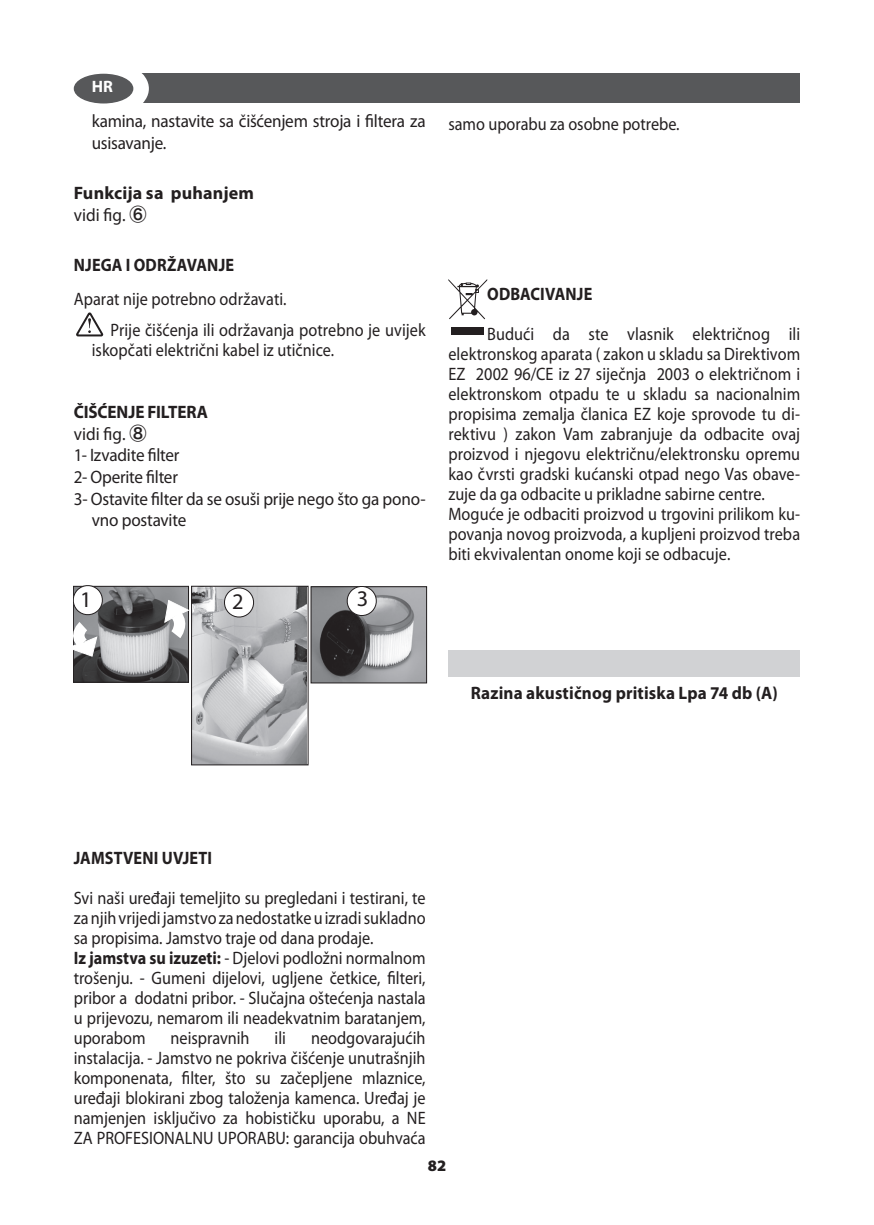
<style>
.page{position:relative;width:874px;height:1225px;background:#fff}
.page>*{position:absolute;margin:0;border:0;box-sizing:border-box;transform-origin:0 0}
.t1{font:italic 700 22.4px "Helvetica LT Std";color:#231f20}
.t2{font:18px/20px "Myriad Pro";color:#231f20;scale:.9 1}
.t3{font:18px/21.6px "Myriad Pro";color:#231f20;scale:.95 1}
.t4{font:700 18px "Myriad Pro";letter-spacing:.01em;color:#231f20;scale:.9 1}
.t5{font:700 18px "Myriad Pro";letter-spacing:.01em;color:#231f20;scale:.95 1}
.t6{font:700 18px/21.6px "Myriad Pro";letter-spacing:.01em;color:#231f20}
.t7{font:700 18px "Myriad Pro";letter-spacing:-.01em;color:#231f20;scale:.95 1}
.t8{font:700 16.4px "Myriad Pro";color:#fff}
.t9{font:900 16px "Myriad Pro";color:#231f20}
.s1{font-weight:400}
.s2{font-family:"Hira Kaku Pro W6";font-weight:400}
.s3{font-family:"Hira Kaku Pro W6"}
.s4{font-weight:700}
</style>
<div class="page">
<div style="left:133px;top:74px;width:666px;height:29px;background:#57585a"></div>
<div style="left:62px;top:60px;width:87px;height:57px;background:#fff;border-radius:50%"></div>
<svg style="left:76px;top:312px;width:28px;height:25px"></svg>
<img style="left:312px;top:588px;width:113px;height:93px">
<div style="left:310px;top:586px;width:117px;height:97px;border:1px solid #231f20"></div>
<img style="left:76px;top:588px;width:111px;height:92px">
<div style="left:74px;top:586px;width:115px;height:96px;border:1px solid #231f20"></div>
<img style="left:193px;top:588px;width:113px;height:175px">
<div style="left:191px;top:586px;width:117px;height:179px;border:1px solid #231f20"></div>
<svg style="left:345px;top:586px;width:32px;height:32px"></svg>
<svg style="left:222px;top:586px;width:33px;height:33px"></svg>
<svg style="left:160px;top:599px;width:29px;height:47px"></svg>
<svg style="left:74px;top:585px;width:30px;height:74px"></svg>
<div style="left:451px;top:327px;width:32px;height:8px;background:#231f20"></div>
<svg style="left:448px;top:279px;width:39px;height:40px"></svg>
<div style="left:448px;top:650px;width:351px;height:27px;background:#d1d2d4"></div>
<div style="left:74px;top:74px;width:58px;height:29px;background:#57585a;border-radius:50%"></div>
<div style="left:74px;top:74px;width:59px;height:29px;border:2px solid #57585a;border-radius:50%"></div>
<p class="t8" style="left:92px;top:77px;width:23px">HR</p>
<p class="t3" style="left:92px;top:110px;width:353px">kamina, nastavite sa čišćenjem stroja i filtera za usisavanje.</p>
<p class="t6" style="left:74px;top:182px;width:182px">Funkcija sa puhanjem <span class="s1">vidi fig.</span> <span class="s2">⑥</span></p>
<p class="t4" style="left:74px;top:255px;width:180px">NJEGA I ODRŽAVANJE</p>
<p class="t2" style="left:110px;top:283px;width:351px;line-height:31.8px;text-indent:-37px">Aparat nije potrebno održavati.<br>Prije čišćenja ili održavanja potrebno je uvijek</p>
<p class="t2" style="left:92px;top:341px;width:271px">iskopčati električni kabel iz utičnice.</p>
<p class="t7" style="left:74px;top:402px;width:143px">ČIŠĆENJE FILTERA</p>
<p class="t3" style="left:74px;top:423px;width:78px">vidi fig. <span class="s3">⑧</span></p>
<p class="t3" style="left:74px;top:445px;width:113px">1- Izvadite filter</p>
<p class="t3" style="left:74px;top:466px;width:111px">2- Operite filter</p>
<p class="t3" style="left:74px;top:488px;width:371px">3- Ostavite filter da se osuši prije nego što ga pono-</p>
<p class="t3" style="left:92px;top:509px;width:101px">vno postavite</p>
<p class="t1" style="left:80px;top:585px;width:13px">1</p>
<p class="t1" style="left:232px;top:588px;width:13px">2</p>
<p class="t1" style="left:356px;top:585px;width:13px">3</p>
<p class="t2" style="left:448px;top:115px;width:258px">samo uporabu za osobne potrebe.</p>
<p class="t4" style="left:487px;top:284px;width:118px">ODBACIVANJE</p>
<p class="t2" style="left:448px;top:324px;width:392px;text-indent:39px">Budući da ste vlasnik električnog ili elektronskog aparata ( zakon u skladu sa Direktivom EZ 2002 96/CE iz 27 siječnja 2003 o električnom i elektronskom otpadu te u skladu sa nacionalnim propisima zemalja članica EZ koje sprovode tu di&shy;rektivu ) zakon Vam zabranjuje da odbacite ovaj proizvod i njegovu električnu/elektronsku opremu kao čvrsti gradski kućanski otpad nego Vas obave&shy;zuje da ga odbacite u prikladne sabirne centre.<br>Moguće je odbaciti proizvod u trgovini prilikom ku&shy;povanja novog proizvoda, a kupljeni proizvod treba biti ekvivalentan onome koji se odbacuje.</p>
<p class="t5" style="left:470px;top:682px;width:324px">Razina akustičnog pritiska Lpa 74 db (A)</p>
<p class="t4" style="left:74px;top:848px;width:155px">JAMSTVENI UVJETI</p>
<p class="t2" style="left:74px;top:888px;width:392px">Svi naši uređaji temeljito su pregledani i testirani, te za njih vrijedi jamstvo za nedostatke u izradi sukladno sa propisima. Jamstvo traje od dana prodaje.<br><span class="s4">Iz jamstva su izuzeti:</span> - Djelovi podložni normalnom trošenju. - Gumeni dijelovi, ugljene četkice, filteri, pribor a dodatni pribor. - Slučajna oštećenja nastala u prijevozu, nemarom ili neadekvatnim baratanjem, uporabom</p>
<p class="t2" style="left:74px;top:1028px;width:392px;text-align:justify;text-indent:237px">neodgovarajućih instalacija. - Jamstvo ne pokriva čišćenje unutrašnjih komponenata, filter, što su začepljene mlaznice, uređaji blokirani zbog taloženja kamenca. Uređaj je namjenjen isključivo za hobističku uporabu, a NE ZA PROFESIONALNU UPORABU: garancija obuhvaća</p>
<p class="t2" style="left:170px;top:1028px;width:89px">neispravnih</p>
<p class="t2" style="left:274px;top:1028px;width:14px">ili</p>
<p class="t9" style="left:427px;top:1156px;width:20px">82</p>
</div>
